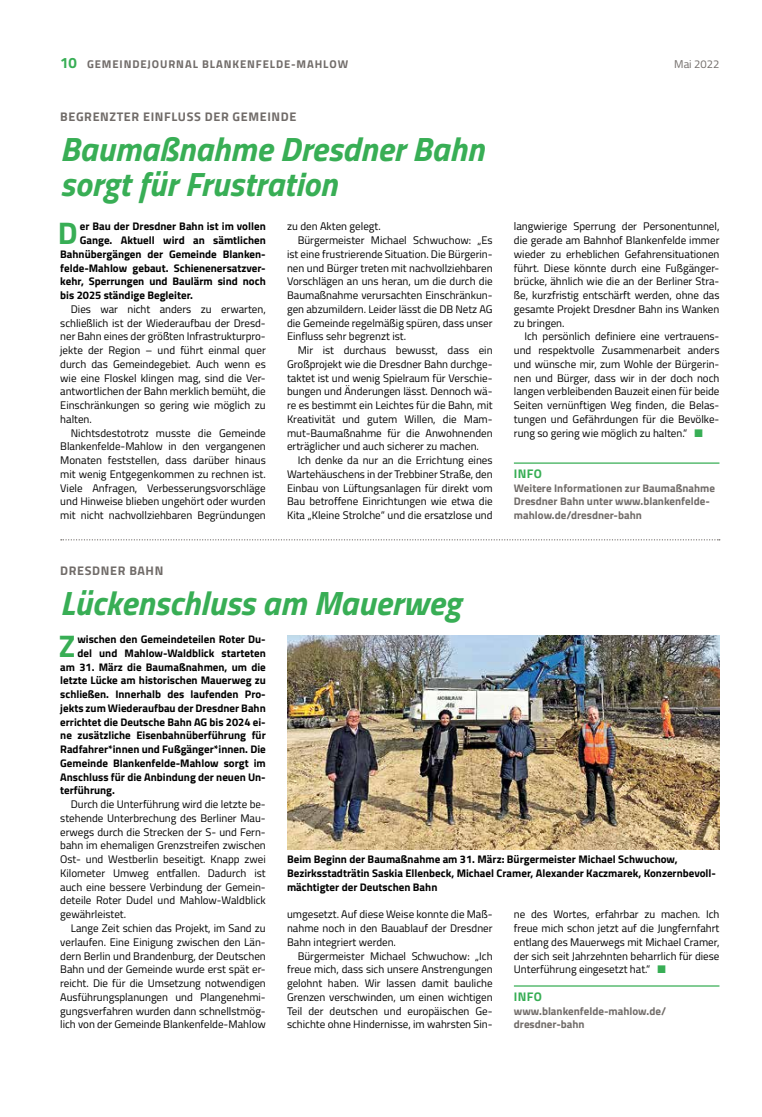
<style>
.page{position:relative;width:762px;height:1117px;background:#fff}
.page>*{position:absolute;margin:0;border:0;box-sizing:border-box;transform-origin:0 0}
.t1{font:italic 700 33.75px/35px "Titillium Web";color:#38ae55}
.t2{font:700 31.25px "Titillium Web";color:#38ae55}
.t3{font:700 12.5px "Titillium Web";letter-spacing:.05em;color:#716c69}
.t4{font:700 12.5px "Titillium Web";letter-spacing:.03em;color:#38ae55}
.t5{font:700 11.25px "Titillium Web";letter-spacing:.08em;color:#716c69}
.t6{font:11.25px "Titillium Web";color:#716c69}
.t7{font:11px/13.8px "Titillium Web";color:#000;text-align:justify}
.t8{font:700 11px/13.8px "Titillium Web";color:#000}
.t9{font:700 11px/13.8px "Titillium Web";color:#716c69}
.s1{font-size:15px;color:#38ae55}
.s2{color:#38ae55}
</style>
<div class="page">
<hr style="left:514px;top:462px;width:205px;height:1px;background:#38ae55">
<hr style="left:514px;top:985px;width:205px;height:1px;background:#38ae55">
<img style="left:287px;top:635px;width:432px;height:214px">
<svg style="left:61px;top:539px;width:659px;height:1px"></svg>
<p class="t5" style="left:60px;top:55px;width:289px"><span class="s1">10</span> GEMEINDEJOURNAL BLANKENFELDE-MAHLOW</p>
<p class="t6" style="left:674px;top:56px;width:47px">Mai 2022</p>
<p class="t3" style="left:60px;top:107px;width:237px">BEGRENZTER EINFLUSS DER GEMEINDE</p>
<h1 class="t1" style="left:60px;top:129px;width:425px">Baumaßnahme Dresdner Bahn sorgt für Frustration</h1>
<h2 class="t2" style="left:58px;top:209px;width:21px">D</h2>
<p class="t8" style="left:80px;top:219px;width:188px">er Bau der Dresdner Bahn ist im vollen</p>
<p class="t7" style="left:287px;top:219px;width:94px">zu den Akten gelegt.</p>
<p class="t7" style="left:298px;top:233px;width:196px">Bürgermeister Michael Schwuchow: „Es</p>
<p class="t7" style="left:287px;top:246px;width:207px">ist eine frustrierende Situation. Die Bürgerin-</p>
<p class="t7" style="left:287px;top:260px;width:207px">nen und Bürger treten mit nachvollziehbaren</p>
<p class="t7" style="left:287px;top:274px;width:207px">Vorschlägen an uns heran, um die durch die</p>
<p class="t7" style="left:287px;top:288px;width:207px">Baumaßnahme verursachten Einschränkun-</p>
<p class="t7" style="left:287px;top:301px;width:207px">gen abzumildern. Leider lässt die DB Netz AG</p>
<p class="t7" style="left:287px;top:315px;width:207px">die Gemeinde regelmäßig spüren, dass unser</p>
<p class="t7" style="left:287px;top:329px;width:119px">Einfluss sehr begrenzt ist.</p>
<p class="t7" style="left:298px;top:343px;width:196px">Mir ist durchaus bewusst, dass ein</p>
<p class="t7" style="left:287px;top:356px;width:207px">Großprojekt wie die Dresdner Bahn durchge-</p>
<p class="t7" style="left:287px;top:370px;width:207px">taktet ist und wenig Spielraum für Verschie-</p>
<p class="t7" style="left:287px;top:384px;width:207px">bungen und Änderungen lässt. Dennoch wä-</p>
<p class="t7" style="left:287px;top:398px;width:207px">re es bestimmt ein Leichtes für die Bahn, mit</p>
<p class="t7" style="left:287px;top:411px;width:207px">Kreativität und gutem Willen, die Mam-</p>
<p class="t7" style="left:287px;top:425px;width:207px">mut-Baumaßnahme für die Anwohnenden</p>
<p class="t7" style="left:287px;top:439px;width:192px">erträglicher und auch sicherer zu machen.</p>
<p class="t7" style="left:298px;top:453px;width:196px">Ich denke da nur an die Errichtung eines</p>
<p class="t7" style="left:287px;top:466px;width:207px">Wartehäuschens in der Trebbiner Straße, den</p>
<p class="t7" style="left:287px;top:480px;width:207px">Einbau von Lüftungsanlagen für direkt vom</p>
<p class="t7" style="left:287px;top:494px;width:207px">Bau betroffene Einrichtungen wie etwa die</p>
<p class="t7" style="left:287px;top:508px;width:207px">Kita „Kleine Strolche“ und die ersatzlose und</p>
<p class="t8" style="left:80px;top:233px;width:188px">Gange. Aktuell wird an sämtlichen</p>
<p class="t8" style="left:60px;top:246px;width:207px">Bahnübergängen der Gemeinde Blanken-</p>
<p class="t8" style="left:60px;top:260px;width:207px">felde-Mahlow gebaut. Schienenersatzver-</p>
<p class="t8" style="left:60px;top:274px;width:207px">kehr, Sperrungen und Baulärm sind noch</p>
<p class="t8" style="left:60px;top:288px;width:134px">bis 2025 ständige Begleiter.</p>
<p class="t7" style="left:60px;top:301px;width:207px;text-indent:11px">Dies war nicht anders zu erwarten, schließlich ist der Wiederaufbau der Dresd&shy;ner Bahn eines der größten Infrastrukturpro&shy;jekte der Region – und führt einmal quer durch das Gemeindegebiet. Auch wenn es wie eine Floskel klingen mag, sind die Ver&shy;antwortlichen der Bahn merklich bemüht, die Einschränkungen so gering wie möglich zu halten.</p>
<p class="t7" style="left:60px;top:425px;width:207px;text-align:left;text-indent:11px">Nichtsdestotrotz musste die Gemeinde Blankenfelde-Mahlow in den vergangenen Monaten feststellen, dass darüber hinaus mit wenig Entgegenkommen zu rechnen ist.<br>Viele Anfragen, Verbesserungsvorschläge und Hinweise blieben ungehört oder wurden mit nicht nachvollziehbaren Begründungen</p>
<p class="t7" style="left:514px;top:219px;width:207px">langwierige Sperrung der Personentunnel, die gerade am Bahnhof Blankenfelde immer wieder zu erheblichen Gefahrensituationen führt. Diese könnte durch eine Fußgänger&shy;brücke, ähnlich wie die an der Berliner Stra&shy;ße, kurzfristig entschärft werden, ohne das gesamte Projekt Dresdner Bahn ins Wanken zu bringen.</p>
<p class="t7" style="left:514px;top:329px;width:207px;text-indent:11px">Ich persönlich definiere eine vertrauens&shy;und respektvolle Zusammenarbeit anders und wünsche mir, zum Wohle der Bürgerin&shy;nen und Bürger, dass wir in der doch noch langen verbleibenden Bauzeit einen für beide Seiten vernünftigen Weg finden, die Belas&shy;tungen und Gefährdungen für die Bevölke&shy;rung so gering wie möglich zu halten.“ <span class="s2">■</span></p>
<p class="t4" style="left:514px;top:464px;width:30px">INFO</p>
<p class="t9" style="left:514px;top:480px;width:203px">Weitere Informationen zur Baumaßnahme<br>Dresdner Bahn unter www.blankenfelde&shy;mahlow.de/dresdner-bahn</p>
<p class="t3" style="left:60px;top:560px;width:105px">DRESDNER BAHN</p>
<h1 class="t1" style="left:60px;top:583px;width:402px">Lückenschluss am Mauerweg</h1>
<h2 class="t2" style="left:59px;top:621px;width:18px">Z</h2>
<p class="t8" style="left:77px;top:631px;width:190px">wischen den Gemeindeteilen Roter Du-</p>
<p class="t8" style="left:77px;top:645px;width:190px">del und Mahlow-Waldblick starteten</p>
<p class="t8" style="left:60px;top:659px;width:207px">am 31. März die Baumaßnahmen, um die</p>
<p class="t8" style="left:60px;top:673px;width:207px">letzte Lücke am historischen Mauerweg zu</p>
<p class="t8" style="left:60px;top:686px;width:207px">schließen. Innerhalb des laufenden Pro-</p>
<p class="t8" style="left:60px;top:700px;width:207px">jekts zum Wiederaufbau der Dresdner Bahn</p>
<p class="t8" style="left:60px;top:714px;width:207px">errichtet die Deutsche Bahn AG bis 2024 ei-</p>
<p class="t8" style="left:60px;top:728px;width:207px">ne zusätzliche Eisenbahnüberführung für</p>
<p class="t8" style="left:60px;top:741px;width:207px">Radfahrer*innen und Fußgänger*innen. Die</p>
<p class="t8" style="left:60px;top:755px;width:207px">Gemeinde Blankenfelde-Mahlow sorgt im</p>
<p class="t8" style="left:60px;top:769px;width:207px">Anschluss für die Anbindung der neuen Un-</p>
<p class="t8" style="left:60px;top:783px;width:56px">terführung.</p>
<p class="t7" style="left:60px;top:796px;width:207px;text-indent:11px">Durch die Unterführung wird die letzte be&shy;stehende Unterbrechung des Berliner Mau&shy;erwegs durch die Strecken der S- und Fern&shy;bahn im ehemaligen Grenzstreifen zwischen Ost- und Westberlin beseitigt. Knapp zwei Kilometer Umweg entfallen. Dadurch ist auch eine bessere Verbindung der Gemein&shy;deteile Roter Dudel und Mahlow-Waldblick gewährleistet.</p>
<p class="t7" style="left:60px;top:920px;width:207px;text-indent:11px">Lange Zeit schien das Projekt, im Sand zu verlaufen. Eine Einigung zwischen den Län&shy;dern Berlin und Brandenburg, der Deutschen Bahn und der Gemeinde wurde erst spät er&shy;reicht. Die für die Umsetzung notwendigen Ausführungsplanungen und Plangenehmi&shy;gungsverfahren wurden dann schnellstmög&shy;lich von der Gemeinde Blankenfelde-Mahlow</p>
<p class="t8" style="left:287px;top:851px;width:430px">Beim Beginn der Baumaßnahme am 31. März: Bürgermeister Michael Schwuchow,<br>Bezirksstadträtin Saskia Ellenbeck, Michael Cramer, Alexander Kaczmarek, Konzernbevoll&shy;mächtigter der Deutschen Bahn</p>
<p class="t7" style="left:287px;top:906px;width:207px">umgesetzt. Auf diese Weise konnte die Maß&shy;nahme noch in den Bauablauf der Dresdner Bahn integriert werden.</p>
<p class="t7" style="left:287px;top:948px;width:207px;text-indent:11px">Bürgermeister Michael Schwuchow: „Ich freue mich, dass sich unsere Anstrengungen gelohnt haben. Wir lassen damit bauliche Grenzen verschwinden, um einen wichtigen Teil der deutschen und europäischen Ge&shy;schichte ohne Hindernisse, im wahrsten Sin-</p>
<p class="t7" style="left:514px;top:906px;width:207px">ne des Wortes, erfahrbar zu machen. Ich freue mich schon jetzt auf die Jungfernfahrt entlang des Mauerwegs mit Michael Cramer, der sich seit Jahrzehnten beharrlich für diese Unterführung eingesetzt hat.“ <span class="s2">■</span></p>
<p class="t4" style="left:514px;top:986px;width:30px">INFO</p>
<p class="t9" style="left:514px;top:1003px;width:154px">www.blankenfelde-mahlow.de/ dresdner-bahn</p>
</div>
